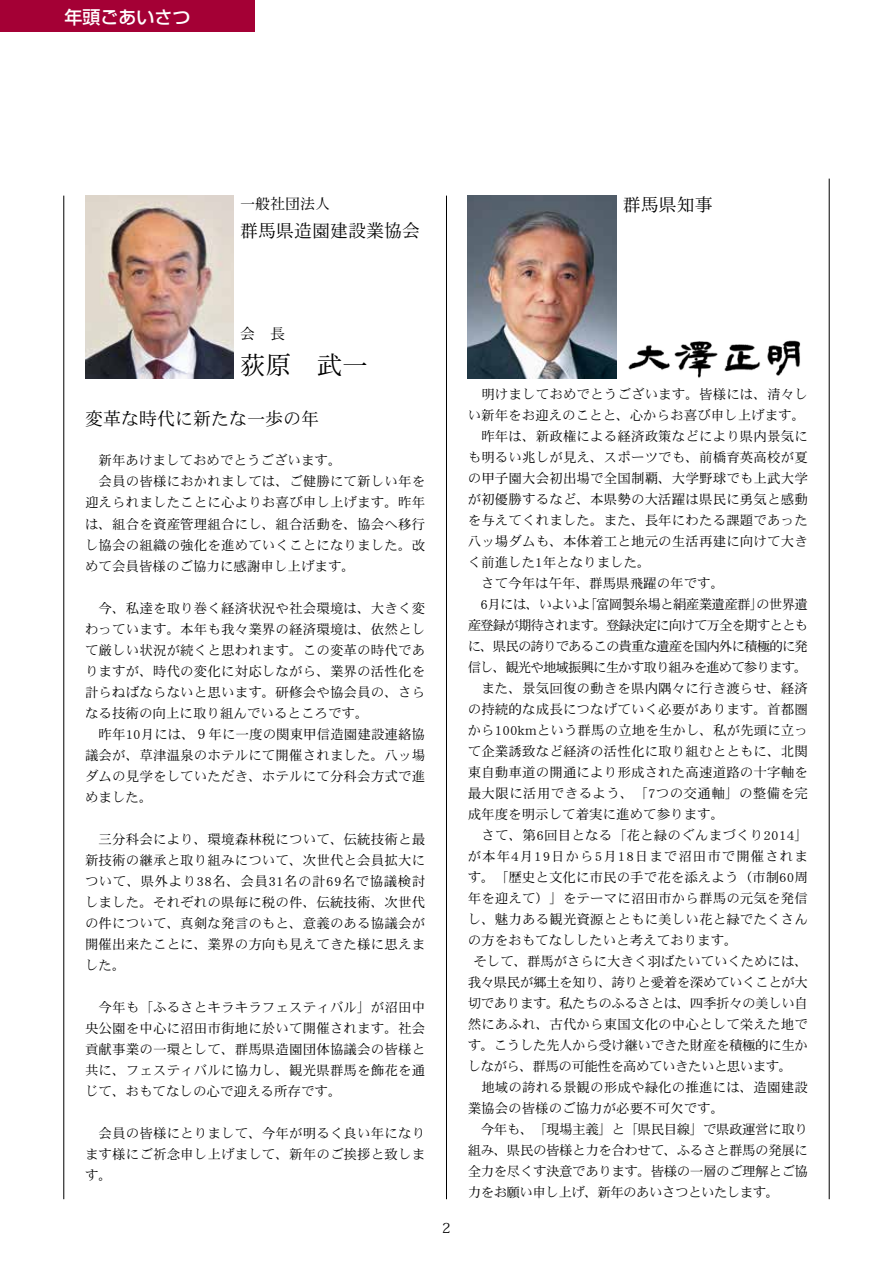
<style>
.page{position:relative;width:893px;height:1263px;background:#fff}
.page>*{position:absolute;margin:0;border:0;box-sizing:border-box;transform-origin:0 0}
.t1{font:25.5px "DFHS Mincho Std W3";color:#000}
.t2{font:18px "DFHS Mincho Std W3";color:#000}
.t3{font:500 18px "Shin Go Pro";color:#fff}
.t4{font:15px "DFHS Mincho Std W3";color:#000}
.t5{font:13.8px "Koz Min Pro";color:#000}
.t6{font:13.5px/21px "DFHS Mincho Std W3";letter-spacing:.01em;color:#000;text-align:justify}
.t7{font:13.5px "DFHS Mincho Std W3";letter-spacing:-.03em;color:#000}
.t8{font:13.5px "DFHS Mincho Std W3";letter-spacing:-.07em;color:#000}
.t9{font:13.5px "DFHS Mincho Std W3";letter-spacing:-.04em;color:#000}
.t10{font:13.5px "DFHS Mincho Std W3";letter-spacing:-.05em;color:#000}
.t11{font:13.5px "DFHS Mincho Std W3";letter-spacing:.075em;color:#000}
.t12{font:13.5px "DFHS Mincho Std W3";letter-spacing:-.01em;color:#000}
</style>
<div class="page">
<div style="left:0;top:0;width:255px;height:32px;background:#a40035"></div>
<hr style="left:64px;top:196px;width:1px;height:1003px;background:#000">
<hr style="left:446px;top:196px;width:1px;height:1003px;background:#000">
<hr style="left:829px;top:179px;width:1px;height:1020px;background:#000">
<img style="left:628px;top:340px;width:173px;height:38px">
<img style="left:468px;top:196px;width:149px;height:182px">
<img style="left:85px;top:196px;width:149px;height:182px">
<h2 class="t3" style="left:65px;top:2px;width:127px">年頭ごあいさつ</h2>
<p class="t4" style="left:240px;top:195px;width:91px">一般社団法人</p>
<h2 class="t2" style="left:240px;top:221px;width:181px">群馬県造園建設業協会</h2>
<h2 class="t2" style="left:623px;top:195px;width:91px">群馬県知事</h2>
<p class="t4" style="left:240px;top:325px;width:46px">会　長</p>
<h1 class="t1" style="left:240px;top:351px;width:129px">荻原　武一</h1>
<h2 class="t2" style="left:85px;top:409px;width:235px">変革な時代に新たな一歩の年</h2>
<p class="t6" style="left:85px;top:450px;width:342px;text-align:left">　新年あけましておめでとうございます。<br>　会員の皆様におかれましては、ご健勝にて新しい年を迎えられましたことに心よりお喜び申し上げます。昨年は、組合を資産管理組合にし、組合活動を、協会へ移行し協会の組織の強化を進めていくことになりました。改めて会員皆様のご協力に感謝申し上げます。</p>
<p class="t6" style="left:85px;top:597px;width:342px;text-align:left">　今、私達を取り巻く経済状況や社会環境は、大きく変わっています。本年も我々業界の経済環境は、依然として厳しい状況が続くと思われます。この変革の時代でありますが、時代の変化に対応しながら、業界の活性化を計らねばならないと思います。研修会や協会員の、さらなる技術の向上に取り組んでいるところです。<br>　昨年10月には、９年に一度の関東甲信造園建設連絡協議会が、草津温泉のホテルにて開催されました。八ッ場ダムの見学をしていただき、ホテルにて分科会方式で進めました。</p>
<p class="t6" style="left:85px;top:828px;width:342px">　三分科会により、環境森林税について、伝統技術と最新技術の継承と取り組みについて、次世代と会員拡大について、県外より38名、会員31名の計69名で協議検討しました。それぞれの県毎に税の件、伝統技術、次世代の件について、真剣な発言のもと、意義のある協議会が開催出来たことに、業界の方向も見えてきた様に思えました。</p>
<p class="t6" style="left:85px;top:996px;width:342px">　今年も「ふるさとキラキラフェスティバル」が沼田中央公園を中心に沼田市街地に於いて開催されます。社会貢献事業の一環として、群馬県造園団体協議会の皆様と共に、フェスティバルに協力し、観光県群馬を飾花を通じて、おもてなしの心で迎える所存です。</p>
<p class="t6" style="left:85px;top:1122px;width:342px">　会員の皆様にとりまして、今年が明るく良い年になります様にご祈念申し上げまして、新年のご挨拶と致します。</p>
<p class="t5" style="left:442px;top:1218px;width:10px">2</p>
<p class="t6" style="left:468px;top:383px;width:342px">　明けましておめでとうございます。皆様には、清々し</p>
<p class="t6" style="left:468px;top:404px;width:339px">い新年をお迎えのことと、心からお喜び申し上げます。</p>
<p class="t6" style="left:468px;top:425px;width:342px">　昨年は、新政権による経済政策などにより県内景気に</p>
<p class="t6" style="left:468px;top:446px;width:342px">も明るい兆しが見え、スポーツでも、前橋育英高校が夏</p>
<p class="t6" style="left:468px;top:467px;width:342px">の甲子園大会初出場で全国制覇、大学野球でも上武大学</p>
<p class="t6" style="left:468px;top:488px;width:342px">が初優勝するなど、本県勢の大活躍は県民に勇気と感動</p>
<p class="t6" style="left:468px;top:509px;width:342px">を与えてくれました。また、長年にわたる課題であった</p>
<p class="t6" style="left:468px;top:530px;width:342px">八ッ場ダムも、本体着工と地元の生活再建に向けて大き</p>
<p class="t6" style="left:468px;top:551px;width:185px">く前進した1年となりました。</p>
<p class="t6" style="left:468px;top:572px;width:258px">　さて今年は午年、群馬県飛躍の年です。</p>
<p class="t10" style="left:468px;top:597px;width:342px">　6月には、いよいよ｢富岡製糸場と絹産業遺産群｣の世界遺</p>
<p class="t8" style="left:468px;top:618px;width:342px">産登録が期待されます。登録決定に向けて万全を期すととも</p>
<p class="t8" style="left:468px;top:639px;width:342px">に、県民の誇りであるこの貴重な遺産を国内外に積極的に発</p>
<p class="t8" style="left:468px;top:660px;width:341px">信し、観光や地域振興に生かす取り組みを進めて参ります。</p>
<p class="t6" style="left:468px;top:677px;width:342px">　また、景気回復の動きを県内隅々に行き渡らせ、経済</p>
<p class="t6" style="left:468px;top:698px;width:342px">の持続的な成長につなげていく必要があります。首都圏</p>
<p class="t6" style="left:468px;top:719px;width:342px">から100kmという群馬の立地を生かし、私が先頭に立っ</p>
<p class="t6" style="left:468px;top:740px;width:342px">て企業誘致など経済の活性化に取り組むとともに、北関</p>
<p class="t6" style="left:468px;top:761px;width:342px">東自動車道の開通により形成された高速道路の十字軸を</p>
<p class="t6" style="left:468px;top:782px;width:342px">最大限に活用できるよう、「7つの交通軸」の整備を完</p>
<p class="t6" style="left:468px;top:803px;width:258px">成年度を明示して着実に進めて参ります。</p>
<p class="t6" style="left:468px;top:824px;width:342px">　さて、第6回目となる「花と緑のぐんまづくり2014」</p>
<p class="t11" style="left:468px;top:849px;width:342px">が本年4月19日から5月18日まで沼田市で開催されま</p>
<p class="t6" style="left:468px;top:866px;width:342px">す。「歴史と文化に市民の手で花を添えよう（市制60周</p>
<p class="t6" style="left:468px;top:887px;width:342px">年を迎えて）」をテーマに沼田市から群馬の元気を発信</p>
<p class="t6" style="left:468px;top:908px;width:342px">し、魅力ある観光資源とともに美しい花と緑でたくさん</p>
<p class="t6" style="left:468px;top:929px;width:271px">の方をおもてなししたいと考えております。</p>
<p class="t12" style="left:474px;top:954px;width:336px">そして、群馬がさらに大きく羽ばたいていくためには、</p>
<p class="t7" style="left:468px;top:975px;width:342px">我々県民が郷土を知り、誇りと愛着を深めていくことが大</p>
<p class="t7" style="left:468px;top:996px;width:342px">切であります。私たちのふるさとは、四季折々の美しい自</p>
<p class="t6" style="left:468px;top:1013px;width:342px">然にあふれ、古代から東国文化の中心として栄えた地で</p>
<p class="t7" style="left:468px;top:1038px;width:342px">す。こうした先人から受け継いできた財産を積極的に生か</p>
<p class="t9" style="left:468px;top:1059px;width:326px">しながら、群馬の可能性を高めていきたいと思います。</p>
<p class="t6" style="left:468px;top:1076px;width:342px">　地域の誇れる景観の形成や緑化の推進には、造園建設</p>
<p class="t6" style="left:468px;top:1097px;width:258px">業協会の皆様のご協力が必要不可欠です。</p>
<p class="t7" style="left:468px;top:1122px;width:342px">　今年も、「現場主義」と「県民目線」で県政運営に取り</p>
<p class="t7" style="left:468px;top:1143px;width:342px">組み、県民の皆様と力を合わせて、ふるさと群馬の発展に</p>
<p class="t7" style="left:468px;top:1164px;width:342px">全力を尽くす決意であります。皆様の一層のご理解とご協</p>
<p class="t9" style="left:468px;top:1185px;width:313px">力をお願い申し上げ、新年のあいさつといたします。</p>
</div>
